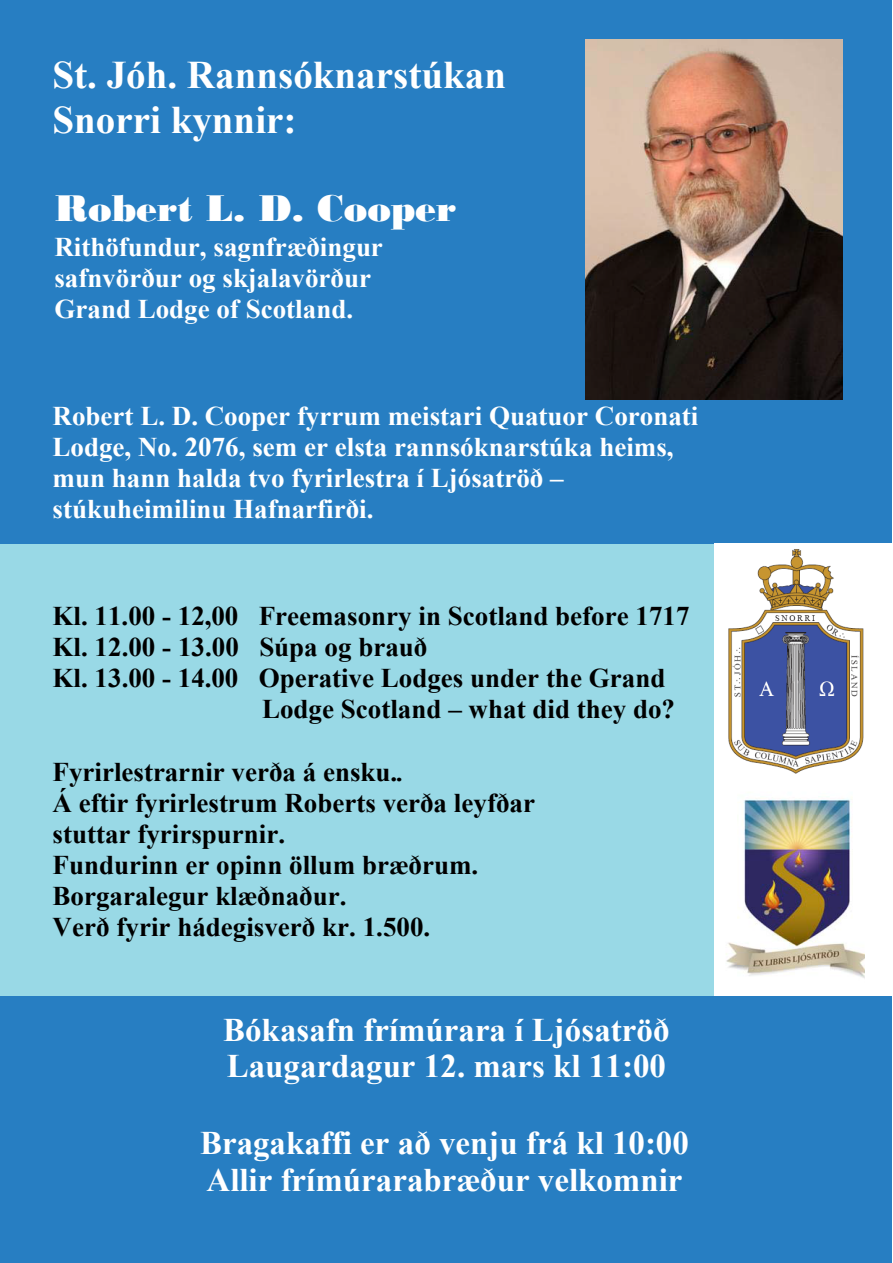
<style>
.page{position:relative;width:893px;height:1263px;background:#fff}
.page>*{position:absolute;margin:0;border:0;box-sizing:border-box;transform-origin:0 0}
.t1{font:700 39px/44.8px "Times New Roman";color:#fff}
.t2{font:39px "Bodoni MT Black";color:#fff}
.t3{font:700 33px/36.5px "Times New Roman";color:#fff}
.t4{font:700 27px/31px "Times New Roman";color:#000}
.t5{font:700 27px/31px "Times New Roman";color:#fff}
.s1{font-style:italic}
</style>
<div class="page">
<div style="left:0;top:543px;width:891px;height:453px;background:#99d9e6"></div>
<div style="left:0;top:0;width:891px;height:543px;background:#277ec2"></div>
<img style="left:714px;top:781px;width:152px;height:215px">
<img style="left:585px;top:40px;width:258px;height:360px">
<div style="left:0;top:996px;width:891px;height:267px;background:#277ec2"></div>
<img style="left:714px;top:543px;width:152px;height:238px">
<div style="left:866px;top:543px;width:27px;height:453px;background:#fff"></div>
<h1 class="t1" style="left:53px;top:52px;width:455px">St. Jóh. Rannsóknarstúkan<br>Snorri kynnir:</h1>
<h1 class="t2" style="left:54px;top:185px;width:404px">Robert L. D. Cooper</h1>
<p class="t5" style="left:54px;top:230px;width:330px">Rithöfundur, sagnfræðingur safnvörður og skjalavörður<br>Grand Lodge of Scotland.</p>
<p class="t5" style="left:53px;top:399px;width:647px">Robert L. D. Cooper fyrrum meistari Quatuor Coronati Lodge, No. 2076, sem er elsta rannsóknarstúka heims, mun hann halda tvo fyrirlestra í Ljósatröð – stúkuheimilinu Hafnarfirði.</p>
<p class="t4" style="left:53px;top:600px;width:638px">Kl. 11.00 - 12,00 Freemasonry in Scotland before 1717</p>
<p class="t4" style="left:53px;top:631px;width:376px">Kl. 12.00 - 13.00 Súpa og brauð</p>
<p class="t4" style="left:53px;top:662px;width:614px">Kl. 13.00 - 14.00 Operative Lodges under the Grand</p>
<p class="t4" style="left:262px;top:693px;width:414px">Lodge Scotland – what did they do?</p>
<p class="t4" style="left:53px;top:756px;width:484px">Fyrirlestrarnir verða á ensku.<span class="s1">.<br></span>Á eftir fyrirlestrum Roberts verða leyfðar stuttar fyrirspurnir.<br>Fundurinn er opinn öllum bræðrum.<br>Borgaralegur klæðnaður.<br>Verð fyrir hádegisverð kr. 1.500.</p>
<p class="t3" style="left:223px;top:1011px;width:448px">Bókasafn frímúrara í Ljósatröð<br>Laugardagur 12. mars kl 11:00</p>
<p class="t3" style="left:200px;top:1124px;width:490px">Bragakaffi er að venju frá kl 10:00<br>Allir frímúrarabræður velkomnir</p>
</div>
